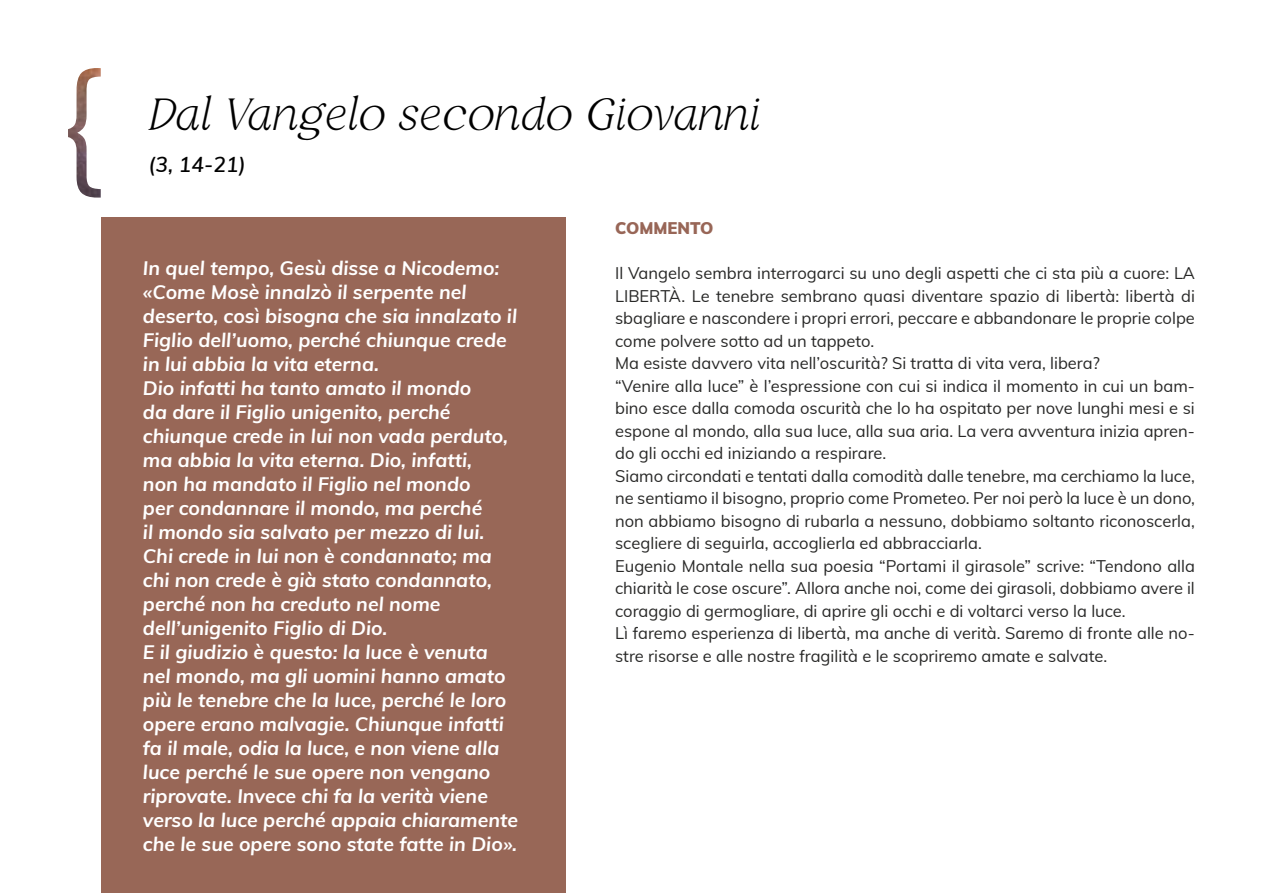
<style>
.page{position:relative;width:1263px;height:893px;background:#fff}
.page>*{position:absolute;margin:0;border:0;box-sizing:border-box;transform-origin:0 0}
.t1{font:italic 100 45px "Restora";letter-spacing:-.01em;color:#000}
.t2{font:italic 600 21.15px "Muli";color:#000}
.t3{font:italic 700 19.5px/24px "Muli";color:#fff}
.t4{font:16.5px/22.5px "Muli";color:#282827}
.t5{font:900 16.5px "Muli";color:#986657}
</style>
<div class="page">
<img style="left:68px;top:68px;width:33px;height:130px">
<div style="left:101px;top:218px;width:464px;height:675px;background:#986757"></div>
<h1 class="t1" style="left:149px;top:87px;width:612px">Dal Vangelo secondo Giovanni</h1>
<p class="t2" style="left:149px;top:149px;width:99px">(3, 14-21)</p>
<p class="t3" style="left:143px;top:255px;width:377px">In quel tempo, Gesù disse a Nicodemo: «Come Mosè innalzò il serpente nel deserto, così bisogna che sia innalzato il Figlio dell’uomo, perché chiunque crede in lui abbia la vita eterna.<br>Dio infatti ha tanto amato il mondo<br>da dare il Figlio unigenito, perché chiunque crede in lui non vada perduto, ma abbia la vita eterna. Dio, infatti,<br>non ha mandato il Figlio nel mondo<br>per condannare il mondo, ma perché<br>il mondo sia salvato per mezzo di lui.<br>Chi crede in lui non è condannato; ma chi non crede è già stato condannato, perché non ha creduto nel nome dell’unigenito Figlio di Dio.<br>E il giudizio è questo: la luce è venuta nel mondo, ma gli uomini hanno amato più le tenebre che la luce, perché le loro opere erano malvagie. Chiunque infatti fa il male, odia la luce, e non viene alla luce perché le sue opere non vengano riprovate. Invece chi fa la verità viene verso la luce perché appaia chiaramente che le sue opere sono state fatte in Dio».</p>
<p class="t5" style="left:615px;top:216px;width:100px">COMMENTO</p>
<p class="t4" style="left:615px;top:261px;width:581px">Il Vangelo sembra interrogarci su uno degli aspetti che ci sta più a cuore: LA LIBERTÀ. Le tenebre sembrano quasi diventare spazio di libertà: libertà di sbagliare e nascondere i propri errori, peccare e abbandonare le proprie colpe come polvere sotto ad un tappeto.<br>Ma esiste davvero vita nell’oscurità? Si tratta di vita vera, libera?<br>“Venire alla luce” è l’espressione con cui si indica il momento in cui un bam&shy;bino esce dalla comoda oscurità che lo ha ospitato per nove lunghi mesi e si espone al mondo, alla sua luce, alla sua aria. La vera avventura inizia apren&shy;do gli occhi ed iniziando a respirare.<br>Siamo circondati e tentati dalla comodità dalle tenebre, ma cerchiamo la luce, ne sentiamo il bisogno, proprio come Prometeo. Per noi però la luce è un dono, non abbiamo bisogno di rubarla a nessuno, dobbiamo soltanto riconoscerla, scegliere di seguirla, accoglierla ed abbracciarla.<br>Eugenio Montale nella sua poesia “Portami il girasole” scrive: “Tendono alla chiarità le cose oscure”. Allora anche noi, come dei girasoli, dobbiamo avere il coraggio di germogliare, di aprire gli occhi e di voltarci verso la luce.<br>Lì faremo esperienza di libertà, ma anche di verità. Saremo di fronte alle no&shy;stre risorse e alle nostre fragilità e le scopriremo amate e salvate.</p>
</div>
